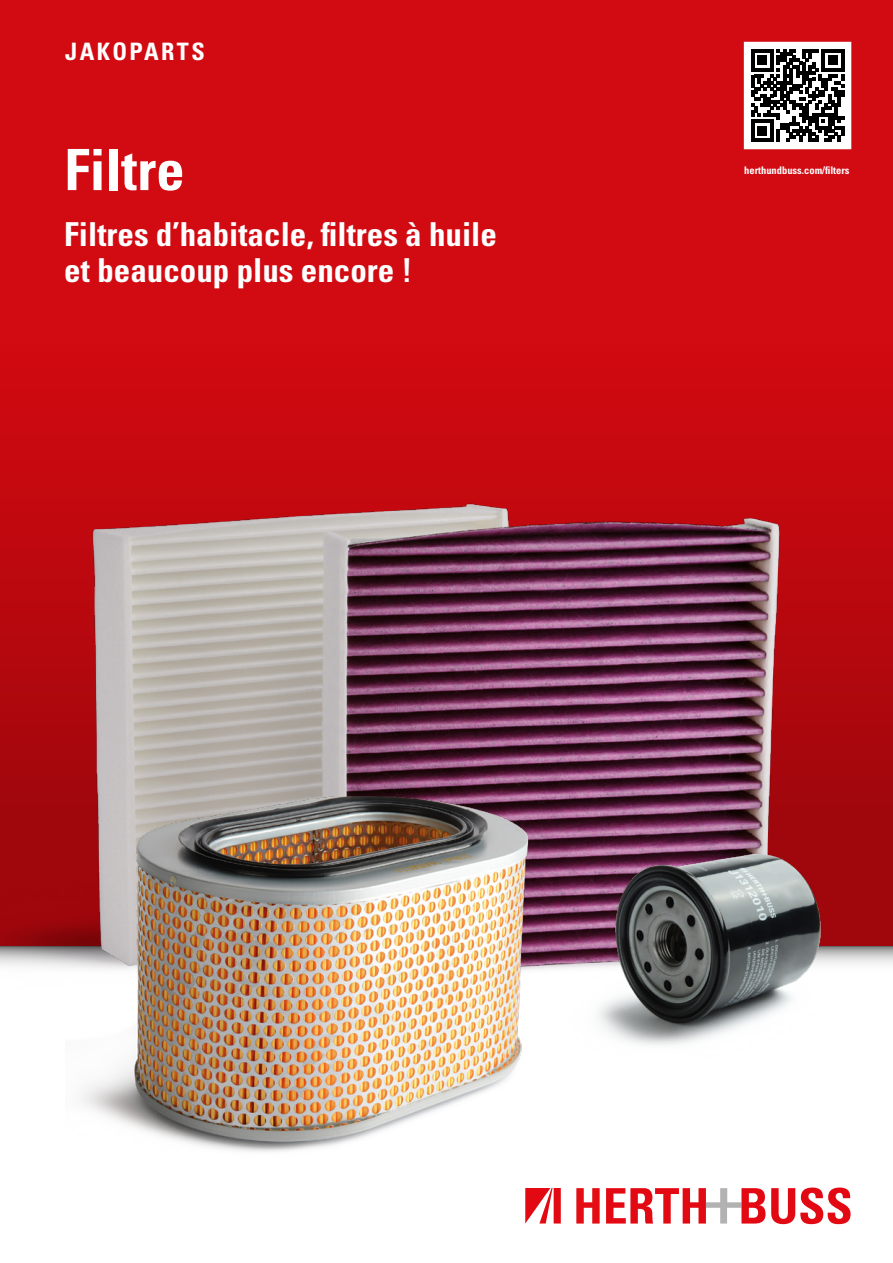
<style>
.page{position:relative;width:893px;height:1263px;background:#fff}
.page>*{position:absolute;margin:0;border:0;box-sizing:border-box;transform-origin:0 0}
.t1{font:700 condensed 57px "Univers LT Pro";color:#fff}
.t2{font:700 condensed 33px/36px "Univers LT Pro";color:#fff}
.t3{font:700 condensed 24px "Univers LT Pro";letter-spacing:.1em;color:#fff}
.t4{font:700 condensed 10.5px "Univers LT Pro";color:#fff}
</style>
<div class="page">
<svg style="left:576px;top:1188px;width:24px;height:35px"></svg>
<svg style="left:606px;top:1188px;width:159px;height:35px"></svg>
<svg style="left:771px;top:1187px;width:79px;height:37px"></svg>
<svg style="left:525px;top:1188px;width:36px;height:35px"></svg>
<svg style="left:834px;top:947px;width:59px;height:17px"></svg>
<div style="left:0;top:0;width:893px;height:947px;background:linear-gradient(to bottom,#e00c13,#9f060b)"></div>
<img style="left:0;top:473px;width:803px;height:496px">
<img style="left:66px;top:786px;width:474px;height:366px">
<img style="left:570px;top:841px;width:264px;height:204px">
<div style="left:745px;top:43px;width:105px;height:105px;background:#fff"></div>
<svg style="left:751px;top:49px;width:93px;height:93px"></svg>
<p class="t3" style="left:65px;top:37px;width:141px">JAKOPARTS</p>
<h1 class="t1" style="left:64px;top:135px;width:122px">Filtre</h1>
<p class="t2" style="left:64px;top:216px;width:434px">Filtres d’habitacle, filtres à huile et beaucoup plus encore !</p>
<p class="t4" style="left:744px;top:164px;width:107px">herthundbuss.com/filters</p>
</div>
